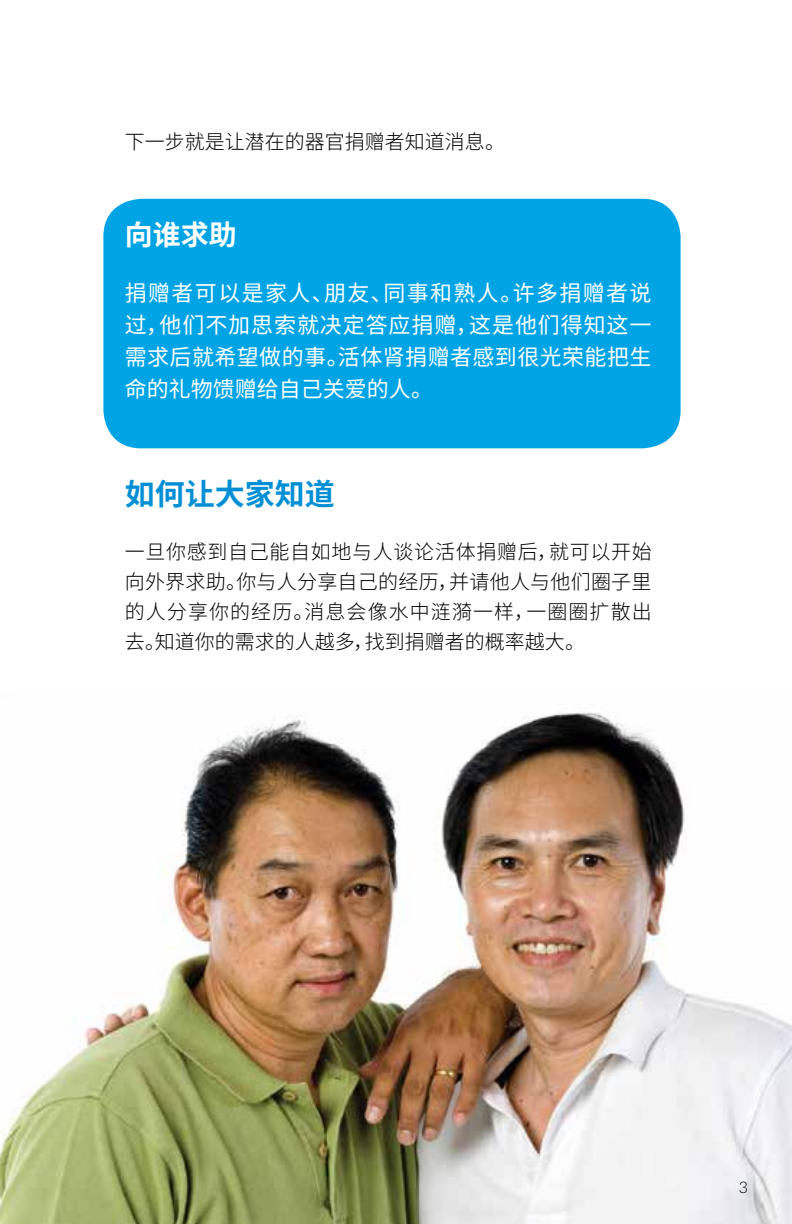
<style>
.page{position:relative;width:792px;height:1224px;background:#fff}
.page>*{position:absolute;margin:0;border:0;box-sizing:border-box;transform-origin:0 0}
.t1{font:700 30px "Source Han Sans CN";color:#008fd5}
.t2{font:700 28px "Source Han Sans CN";color:#fff}
.t3{font:22px/32px "Source Han Sans CN";letter-spacing:.02em;color:#fff;text-align:justify}
.t4{font:300 20px/30px "Source Han Sans CN";color:#000;text-align:justify}
.t5{font:300 16px "Aleo";color:#000}
</style>
<div class="page">
<img style="left:0;top:711px;width:792px;height:513px">
<div style="left:103px;top:199px;width:578px;height:249px;background:#00a4e4;border-radius:38px"></div>
<p class="t4" style="left:125px;top:127px;width:382px">下一步就是让潜在的器官捐赠者知道消息。</p>
<h2 class="t2" style="left:125px;top:219px;width:113px">向谁求助</h2>
<p class="t3" style="left:125px;top:278px;width:528px">捐赠者可以是家人、朋友、同事和熟人。许多捐赠者说过，他们不加思索就决定答应捐赠，这是他们得知这一需求后就希望做的事。活体肾捐赠者感到很光荣能把生命的礼物馈赠给自己关爱的人。</p>
<h1 class="t1" style="left:125px;top:477px;width:211px">如何让大家知道</h1>
<p class="t4" style="left:125px;top:537px;width:528px">一旦你感到自己能自如地与人谈论活体捐赠后，就可以开始向外界求助。你与人分享自己的经历，并请他人与他们圈子里的人分享你的经历。消息会像水中涟漪一样，一圈圈扩散出去。知道你的需求的人越多，找到捐赠者的概率越大。</p>
<p class="t5" style="left:739px;top:1179px;width:10px">3</p>
</div>
